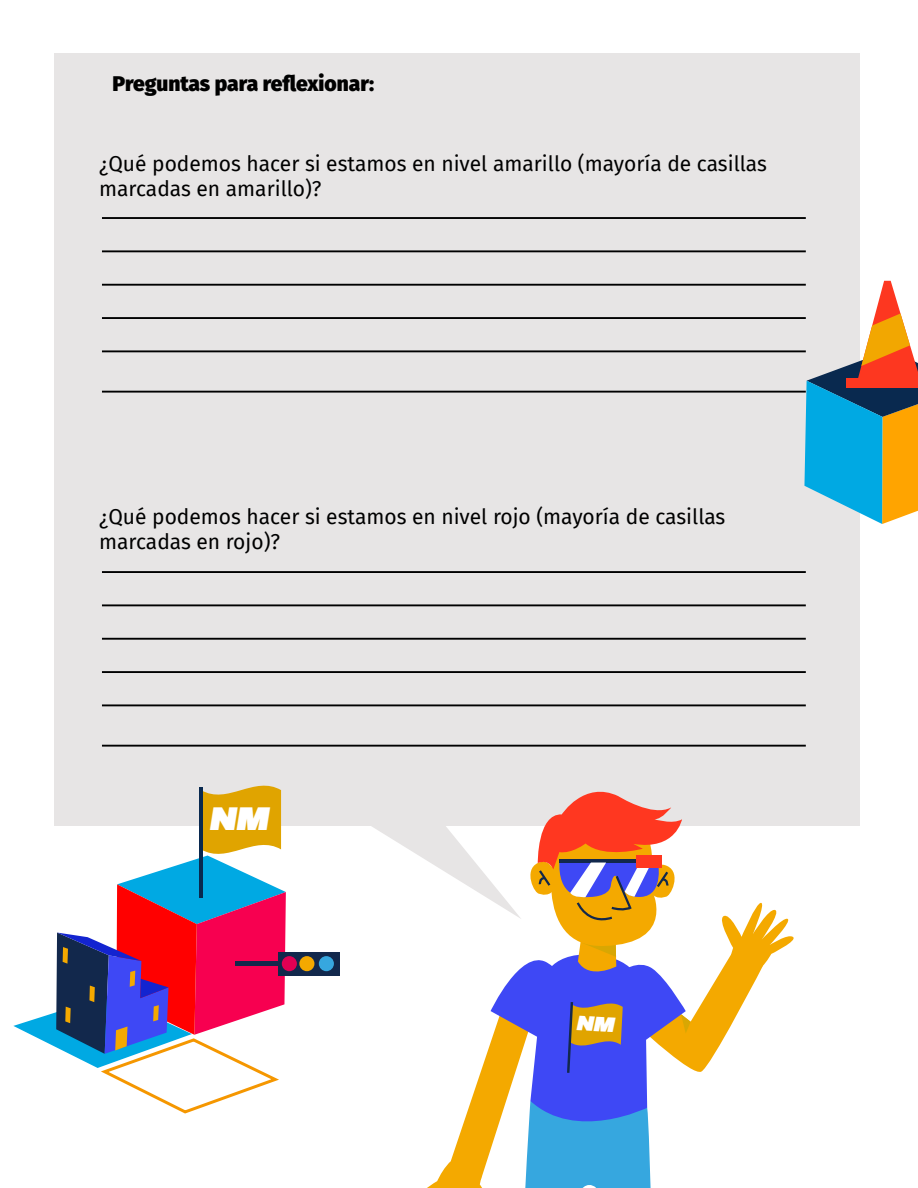
<style>
.page{position:relative;width:918px;height:1188px;background:#fff}
.page>*{position:absolute;margin:0;border:0;box-sizing:border-box;transform-origin:0 0}
.t1{font:italic 900 30.15px "Gunterz";color:#fff}
.t2{font:21px/25.2px "Fira Sans";color:#000}
.t3{font:900 21px "Fira Sans";color:#000}
</style>
<div class="page">
<div style="left:54px;top:53px;width:805px;height:772px;background:#e7e5e5"></div>
<hr style="left:102px;top:217px;width:704px;height:2px;background:#000">
<hr style="left:102px;top:250px;width:704px;height:2px;background:#000">
<hr style="left:102px;top:284px;width:704px;height:2px;background:#000">
<hr style="left:102px;top:317px;width:704px;height:2px;background:#000">
<hr style="left:102px;top:350px;width:704px;height:2px;background:#000">
<hr style="left:102px;top:391px;width:704px;height:2px;background:#000">
<hr style="left:102px;top:571px;width:704px;height:2px;background:#000">
<hr style="left:102px;top:604px;width:704px;height:2px;background:#000">
<hr style="left:102px;top:638px;width:704px;height:2px;background:#000">
<hr style="left:102px;top:671px;width:704px;height:2px;background:#000">
<hr style="left:102px;top:704px;width:704px;height:2px;background:#000">
<hr style="left:102px;top:745px;width:704px;height:2px;background:#000">
<svg style="left:13px;top:858px;width:273px;height:256px"></svg>
<svg style="left:201px;top:775px;width:80px;height:90px;fill:#e0a400"></svg>
<hr style="left:199px;top:787px;width:4px;height:111px;background:#09294f">
<div style="left:278px;top:952px;width:62px;height:23px;background:#12284c"></div>
<div style="left:319px;top:956px;width:15px;height:15px;background:#36a7df;border-radius:50%"></div>
<div style="left:299px;top:956px;width:15px;height:15px;background:#f4a900;border-radius:50%"></div>
<div style="left:282px;top:956px;width:15px;height:15px;background:#e10053;border-radius:50%"></div>
<div style="left:236px;top:961px;width:44px;height:5px;background:#12284c"></div>
<svg style="left:804px;top:281px;width:114px;height:243px"></svg>
<svg style="left:353px;top:791px;width:445px;height:397px"></svg>
<p class="t3" style="left:113px;top:64px;width:263px">Preguntas para reflexionar:</p>
<p class="t2" style="left:99px;top:150px;width:669px">¿Qué podemos hacer si estamos en nivel amarillo (mayoría de casillas marcadas en amarillo)?</p>
<p class="t2" style="left:99px;top:503px;width:628px">¿Qué podemos hacer si estamos en nivel rojo (mayoría de casillas marcadas en rojo)?</p>
<h1 class="t1" style="left:209px;top:800px;width:60px">NM</h1>
</div>
